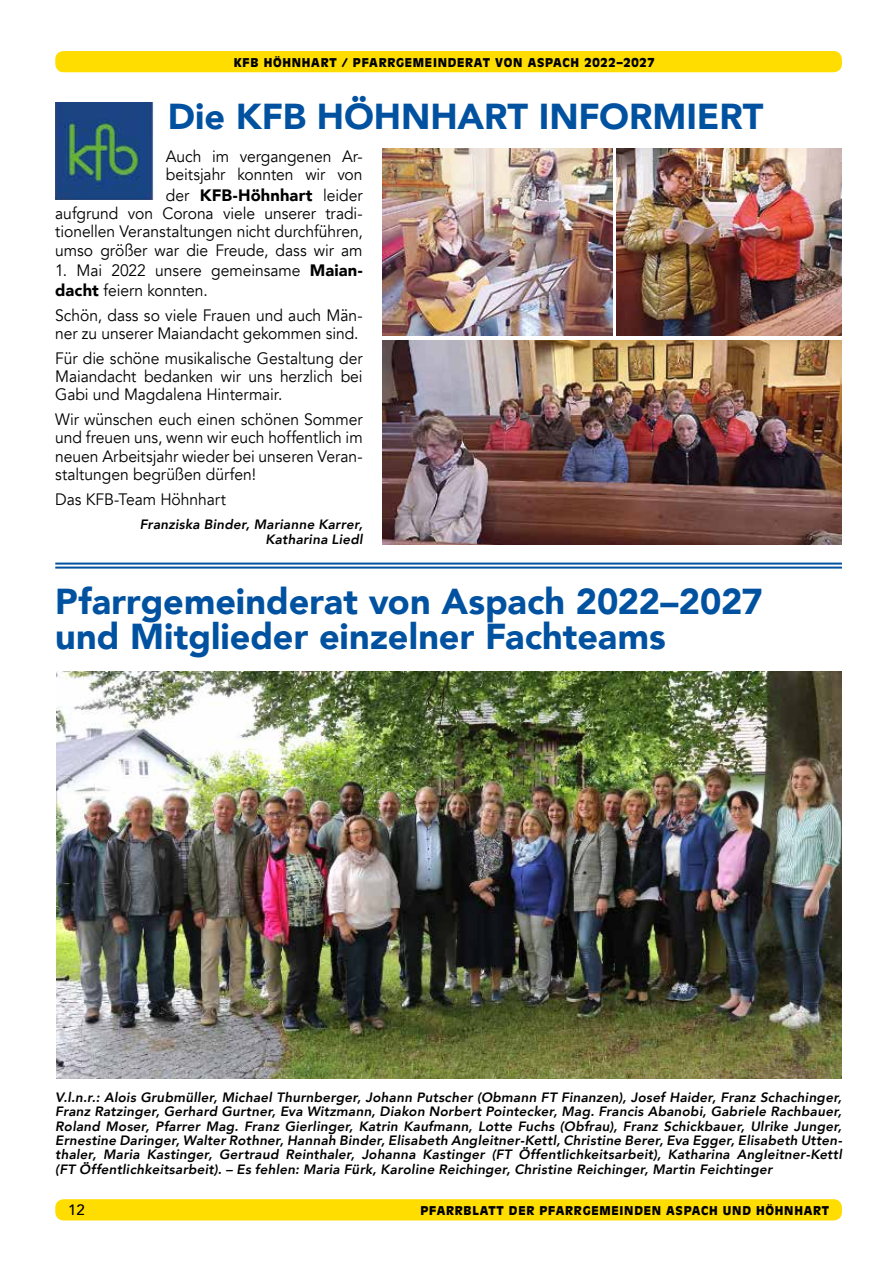
<style>
.page{position:relative;width:893px;height:1263px;background:#fff}
.page>*{position:absolute;margin:0;border:0;box-sizing:border-box;transform-origin:0 0}
.t1{font:900 36px/34.5px "Avenir";color:#0052a1}
.t2{font:16.5px/18.3px "Avenir";letter-spacing:-.005em;color:#000;scale:.95 1}
.t3{font:500 15px "Avenir";color:#000}
.t4{font:italic 800 13.5px/14.4px "Avenir";letter-spacing:.015em;color:#000;text-align:justify}
.t5{font:900 12px "Antique Olive Std";letter-spacing:.06em;color:#000}
.s1{font-weight:900}
</style>
<div class="page">
<div style="left:55px;top:1199px;width:787px;height:21px;background:#fd0;border-radius:9px"></div>
<div style="left:55px;top:51px;width:787px;height:21px;background:#fd0;border-radius:9px"></div>
<img style="left:56px;top:671px;width:786px;height:407px">
<img style="left:55px;top:102px;width:98px;height:98px">
<img style="left:383px;top:149px;width:229px;height:187px">
<img style="left:383px;top:340px;width:459px;height:204px">
<img style="left:617px;top:149px;width:225px;height:187px">
<hr style="left:55px;top:563px;width:787px;height:2px;background:#0052a1">
<hr style="left:55px;top:567px;width:787px;height:2px;background:#0052a1">
<p class="t5" style="left:234px;top:55px;width:423px">KFB HÖHNHART / PFARRGEMEINDERAT VON ASPACH 2022–2027</p>
<h1 class="t1" style="left:168px;top:98px;width:597px">Die KFB HÖHNHART INFORMIERT</h1>
<p class="t2" style="left:166px;top:148px;width:209px">Auch im vergangenen Ar&shy;beitsjahr konnten wir von</p>
<p class="t2" style="left:55px;top:186px;width:325px;text-align:justify;text-indent:111px">der <span class="s1">KFB-Höhnhart</span> leider aufgrund von Corona viele unserer tradi&shy;tionellen Veranstaltungen nicht durchführen, umso größer war die Freude, dass wir am</p>
<p class="t2" style="left:55px;top:260px;width:325px;line-height:20.2px">1. Mai 2022 unsere gemeinsame <span class="s1">Maian&shy;dacht</span> feiern konnten.</p>
<p class="t2" style="left:55px;top:306px;width:325px">Schön, dass so viele Frauen und auch Män&shy;ner zu unserer Maiandacht gekommen sind.</p>
<p class="t2" style="left:55px;top:349px;width:325px;text-align:justify">Für die schöne musikalische Gestaltung der Maiandacht bedanken wir uns herzlich bei Gabi und Magdalena Hintermair.</p>
<p class="t2" style="left:55px;top:410px;width:325px;text-align:justify">Wir wünschen euch einen schönen Sommer und freuen uns, wenn wir euch hoffentlich im neuen Arbeitsjahr wieder bei unseren Veran&shy;staltungen begrüßen dürfen!</p>
<p class="t2" style="left:55px;top:490px;width:181px">Das KFB-Team Höhnhart</p>
<p class="t4" style="left:140px;top:517px;width:224px;line-height:15.3px;text-align:right">Franziska Binder, Marianne Karrer,<br>Katharina Liedl</p>
<h1 class="t1" style="left:55px;top:584px;width:709px">Pfarrgemeinderat von Aspach 2022–2027 und Mitglieder einzelner Fachteams</h1>
<p class="t4" style="left:55px;top:1090px;width:788px">V.l.n.r.: Alois Grubmüller, Michael Thurnberger, Johann Putscher (Obmann FT Finanzen), Josef Haider, Franz Schachinger, Franz Ratzinger, Gerhard Gurtner, Eva Witzmann, Diakon Norbert Pointecker, Mag. Francis Abanobi, Gabriele Rachbauer, Roland Moser, Pfarrer Mag. Franz Gierlinger, Katrin Kaufmann, Lotte Fuchs (Obfrau), Franz Schickbauer, Ulrike Junger, Ernestine Daringer, Walter Rothner, Hannah Binder, Elisabeth Angleitner-Kettl, Christine Berer, Eva Egger, Elisabeth Utten&shy;thaler, Maria Kastinger, Gertraud Reinthaler, Johanna Kastinger (FT Öffentlichkeitsarbeit), Katharina Angleitner-Kettl (FT Öffentlichkeitsarbeit). – Es fehlen: Maria Fürk, Karoline Reichinger, Christine Reichinger, Martin Feichtinger</p>
<p class="t3" style="left:68px;top:1196px;width:18px">12</p>
<p class="t5" style="left:420px;top:1203px;width:410px">PFARRBLATT DER PFARRGEMEINDEN ASPACH UND HÖHNHART</p>
</div>
